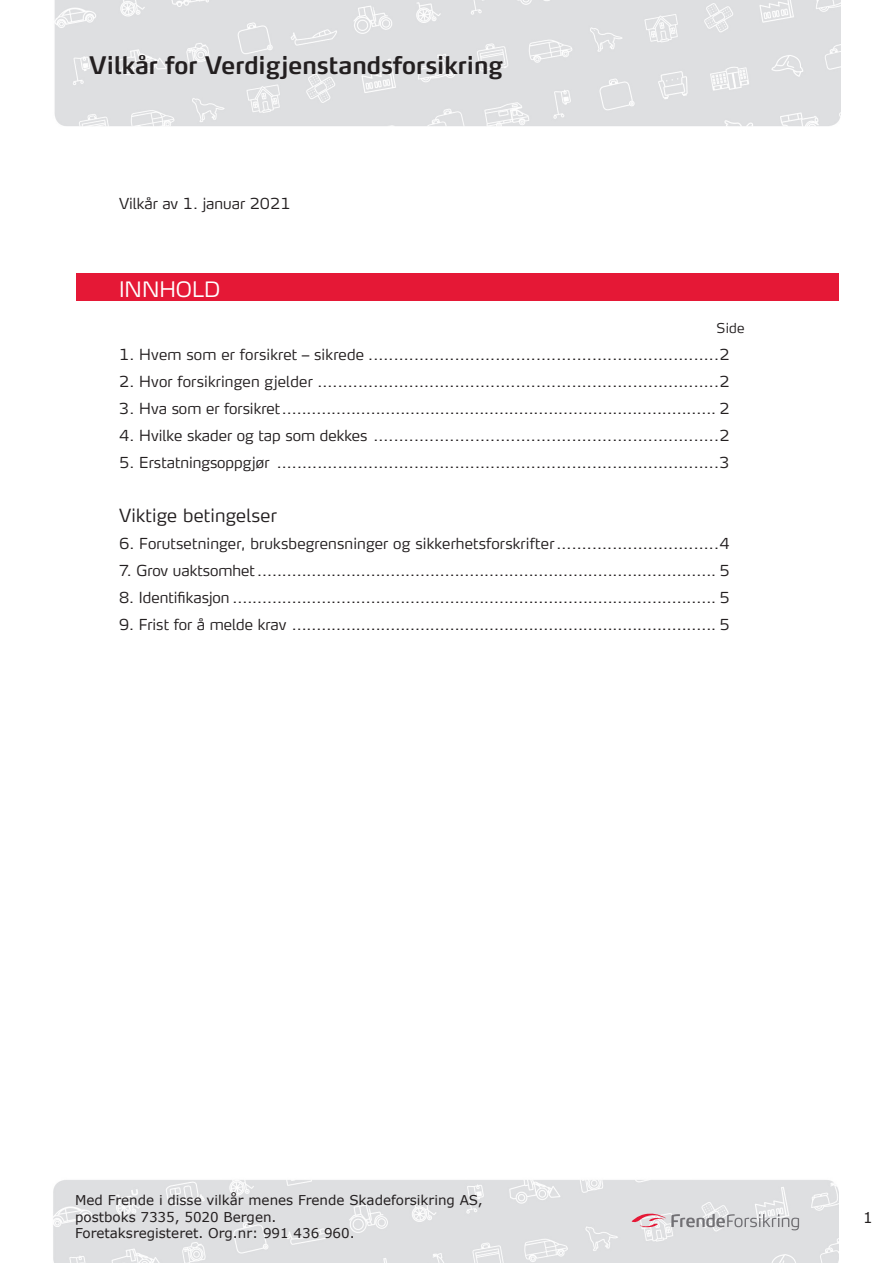
<style>
.page{position:relative;width:893px;height:1263px;background:#fff}
.page>*{position:absolute;margin:0;border:0;box-sizing:border-box;transform-origin:0 0}
.t1{font:600 24px "Max TF";color:#231f20}
.t2{font:300 21px "Max TF";color:#fff}
.t3{font:300 18px "Max TF";letter-spacing:.01em;color:#231f20}
.t4{font:300 15px "Max TF";letter-spacing:.005em;color:#231f20}
.t5{font:15px "Verdana";color:#231f20}
.t6{font:13.5px/16.2px "Verdana";color:#231f20}
.t7{font:300 13.5px "Max TF";color:#231f20}
</style>
<div class="page">
<img style="left:53px;top:1180px;width:785px;height:83px">
<svg style="left:632px;top:1213px;width:167px;height:17px"></svg>
<img style="left:54px;top:0;width:786px;height:126px">
<div style="left:77px;top:273px;width:762px;height:28px;background:#e51836"></div>
<h1 class="t1" style="left:89px;top:50px;width:415px">Vilkår for Verdigjenstandsforsikring</h1>
<p class="t4" style="left:119px;top:194px;width:173px">Vilkår av 1. januar 2021</p>
<h2 class="t2" style="left:119px;top:276px;width:103px">INNHOLD</h2>
<p class="t7" style="left:717px;top:319px;width:29px">Side</p>
<p class="t4" style="left:119px;top:345px;width:612px">1. Hvem som er forsikret – sikrede .....................................................................2</p>
<p class="t4" style="left:119px;top:372px;width:612px">2. Hvor forsikringen gjelder ...............................................................................2</p>
<p class="t4" style="left:119px;top:399px;width:612px">3. Hva som er forsikret ........................................................................................ 2</p>
<p class="t4" style="left:119px;top:426px;width:612px">4. Hvilke skader og tap som dekkes ....................................................................2</p>
<p class="t4" style="left:119px;top:453px;width:612px">5. Erstatningsoppgjør .......................................................................................3</p>
<p class="t3" style="left:119px;top:504px;width:159px">Viktige betingelser</p>
<p class="t4" style="left:119px;top:534px;width:612px">6. Forutsetninger, bruksbegrensninger og sikkerhetsforskrifter ................................4</p>
<p class="t4" style="left:119px;top:561px;width:612px">7. Grov uaktsomhet ............................................................................................. 5</p>
<p class="t4" style="left:119px;top:588px;width:612px">8. Identifikasjon .................................................................................................. 5</p>
<p class="t4" style="left:119px;top:615px;width:612px">9. Frist for å melde krav ...................................................................................... 5</p>
<p class="t6" style="left:75px;top:1192px;width:409px">Med Frende i disse vilkår menes Frende Skadeforsikring AS, postboks 7335, 5020 Bergen.<br>Foretaksregisteret. Org.nr: 991 436 960.</p>
<p class="t5" style="left:863px;top:1208px;width:11px">1</p>
</div>
